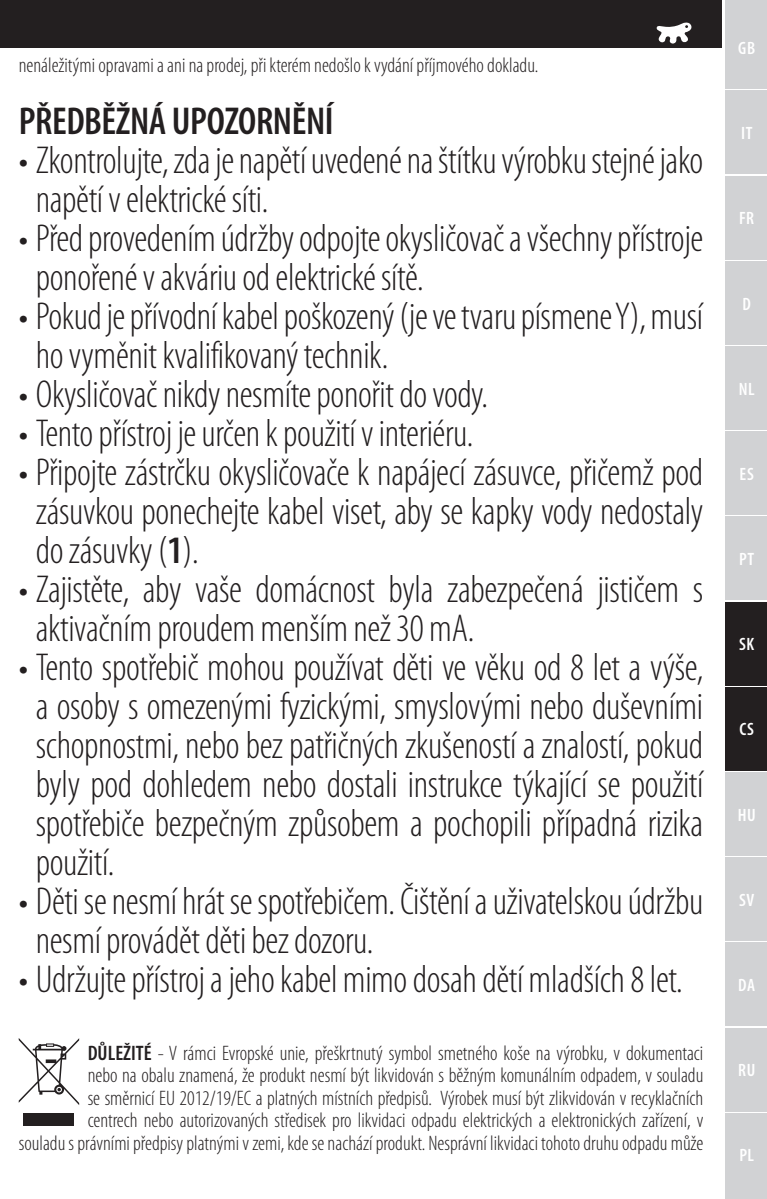
<style>
.page{position:relative;width:767px;height:1199px;background:#fff}
.page>*{position:absolute;margin:0;border:0;box-sizing:border-box;transform-origin:0 0}
.t1{font:300 condensed 39px/39px "Myriad Pro";letter-spacing:-.01em;color:#231f20}
.t2{font:600 condensed 39px "Myriad Pro";letter-spacing:-.01em;color:#231f20}
.t3{font:300 condensed 21px/22.5px "Myriad Pro";color:#231f20;text-align:right}
.t4{font:600 condensed 18px "Myriad Pro";letter-spacing:.035em;color:#fff}
.s1{font-weight:600}
</style>
<div class="page">
<div style="left:0;top:0;width:720px;height:48px;background:#231f20"></div>
<svg style="left:656px;top:22px;width:35px;height:22px"></svg>
<div style="left:725px;top:6px;width:41px;height:83px;background:#d1d2d4"></div>
<div style="left:725px;top:1027px;width:41px;height:83px;background:#d1d2d4"></div>
<div style="left:725px;top:1112px;width:41px;height:83px;background:#d1d2d4"></div>
<div style="left:725px;top:942px;width:41px;height:83px;background:#d1d2d4"></div>
<div style="left:725px;top:857px;width:41px;height:83px;background:#d1d2d4"></div>
<div style="left:725px;top:772px;width:41px;height:83px;background:#d1d2d4"></div>
<div style="left:725px;top:687px;width:41px;height:83px;background:#231f20"></div>
<div style="left:725px;top:602px;width:41px;height:83px;background:#231f20"></div>
<div style="left:725px;top:516px;width:41px;height:84px;background:#d1d2d4"></div>
<div style="left:725px;top:431px;width:41px;height:83px;background:#d1d2d4"></div>
<div style="left:725px;top:346px;width:41px;height:83px;background:#d1d2d4"></div>
<div style="left:725px;top:261px;width:41px;height:83px;background:#d1d2d4"></div>
<div style="left:725px;top:176px;width:41px;height:83px;background:#d1d2d4"></div>
<div style="left:725px;top:91px;width:41px;height:83px;background:#d1d2d4"></div>
<hr style="left:724px;top:1195px;width:42px;height:3px;background:#d1d2d4">
<div style="left:725px;top:0;width:41px;height:6px;background:#d1d2d4"></div>
<div style="left:23px;top:1112px;width:51px;height:13px;background:#231f20"></div>
<svg style="left:19px;top:1038px;width:60px;height:66px"></svg>
<p class="t3" style="left:19px;top:54px;width:521px">nenáležitými opravami a ani na prodej, při kterém nedošlo k vydání příjmového dokladu.</p>
<p class="t2" style="left:19px;top:97px;width:316px">PŘEDBĚŽNÁ UPOZORNĚNÍ</p>
<p class="t1" style="left:36px;top:140px;width:668px;text-indent:-17px">• Zkontrolujte, zda je napětí uvedené na štítku výrobku stejné jako napětí v elektrické síti.</p>
<p class="t1" style="left:36px;top:218px;width:668px;text-indent:-17px">• Před provedením údržby odpojte okysličovač a všechny přístroje ponořené v akváriu od elektrické sítě.</p>
<p class="t1" style="left:36px;top:296px;width:668px;text-indent:-17px">• Pokud je přívodní kabel poškozený (je ve tvaru písmene Y), musí ho vyměnit kvalifikovaný technik.</p>
<p class="t1" style="left:19px;top:374px;width:470px">• Okysličovač nikdy nesmíte ponořit do vody.</p>
<p class="t1" style="left:19px;top:413px;width:456px">• Tento přístroj je určen k použití v interiéru.</p>
<p class="t1" style="left:36px;top:452px;width:668px;text-align:justify;text-indent:-17px">• Připojte zástrčku okysličovače k napájecí zásuvce, přičemž pod zásuvkou ponechejte kabel viset, aby se kapky vody nedostaly do zásuvky (<span class="s1">1</span>).</p>
<p class="t1" style="left:36px;top:569px;width:668px;text-indent:-17px">• Zajistěte, aby vaše domácnost byla zabezpečená jističem s aktivačním proudem menším než 30 mA.</p>
<p class="t1" style="left:36px;top:647px;width:668px;text-align:justify;text-indent:-17px">• Tento spotřebič mohou používat děti ve věku od 8 let a výše, a osoby s omezenými fyzickými, smyslovými nebo duševními schopnostmi, nebo bez patřičných zkušeností a znalostí, pokud byly pod dohledem nebo dostali instrukce týkající se použití spotřebiče bezpečným způsobem a pochopili případná rizika použití.</p>
<p class="t1" style="left:36px;top:881px;width:668px;text-indent:-17px">• Děti se nesmí hrát se spotřebičem. Čištění a uživatelskou údržbu nesmí provádět děti bez dozoru.</p>
<p class="t1" style="left:19px;top:959px;width:665px">• Udržujte přístroj a jeho kabel mimo dosah dětí mladších 8 let.</p>
<p class="t3" style="left:19px;top:1041px;width:685px"><span class="s1">DŮLEŽITÉ</span> - V rámci Evropské unie, přeškrtnutý symbol smetného koše na výrobku, v dokumentaci<br>nebo na obalu znamená, že produkt nesmí být likvidován s běžným komunálním odpadem, v souladu<br>se směrnicí EU 2012/19/EC a platných místních předpisů. Výrobek musí být zlikvidován v recyklačních<br>centrech nebo autorizovaných středisek pro likvidaci odpadu elektrických a elektronických zařízení, v<br>souladu s právními předpisy platnými v zemi, kde se nachází produkt. Nesprávní likvidaci tohoto druhu odpadu může</p>
<p class="t4" style="left:737px;top:37px;width:18px">GB</p>
<p class="t4" style="left:740px;top:122px;width:13px">IT</p>
<p class="t4" style="left:738px;top:207px;width:17px">FR</p>
<p class="t4" style="left:742px;top:292px;width:10px">D</p>
<p class="t4" style="left:738px;top:377px;width:17px">NL</p>
<p class="t4" style="left:739px;top:463px;width:16px">ES</p>
<p class="t4" style="left:738px;top:548px;width:17px">PT</p>
<p class="t4" style="left:738px;top:633px;width:17px">SK</p>
<p class="t4" style="left:739px;top:718px;width:16px">CS</p>
<p class="t4" style="left:737px;top:803px;width:20px">HU</p>
<p class="t4" style="left:738px;top:888px;width:17px">SV</p>
<p class="t4" style="left:737px;top:973px;width:18px">DA</p>
<p class="t4" style="left:737px;top:1058px;width:19px">RU</p>
<p class="t4" style="left:738px;top:1144px;width:16px">PL</p>
</div>
